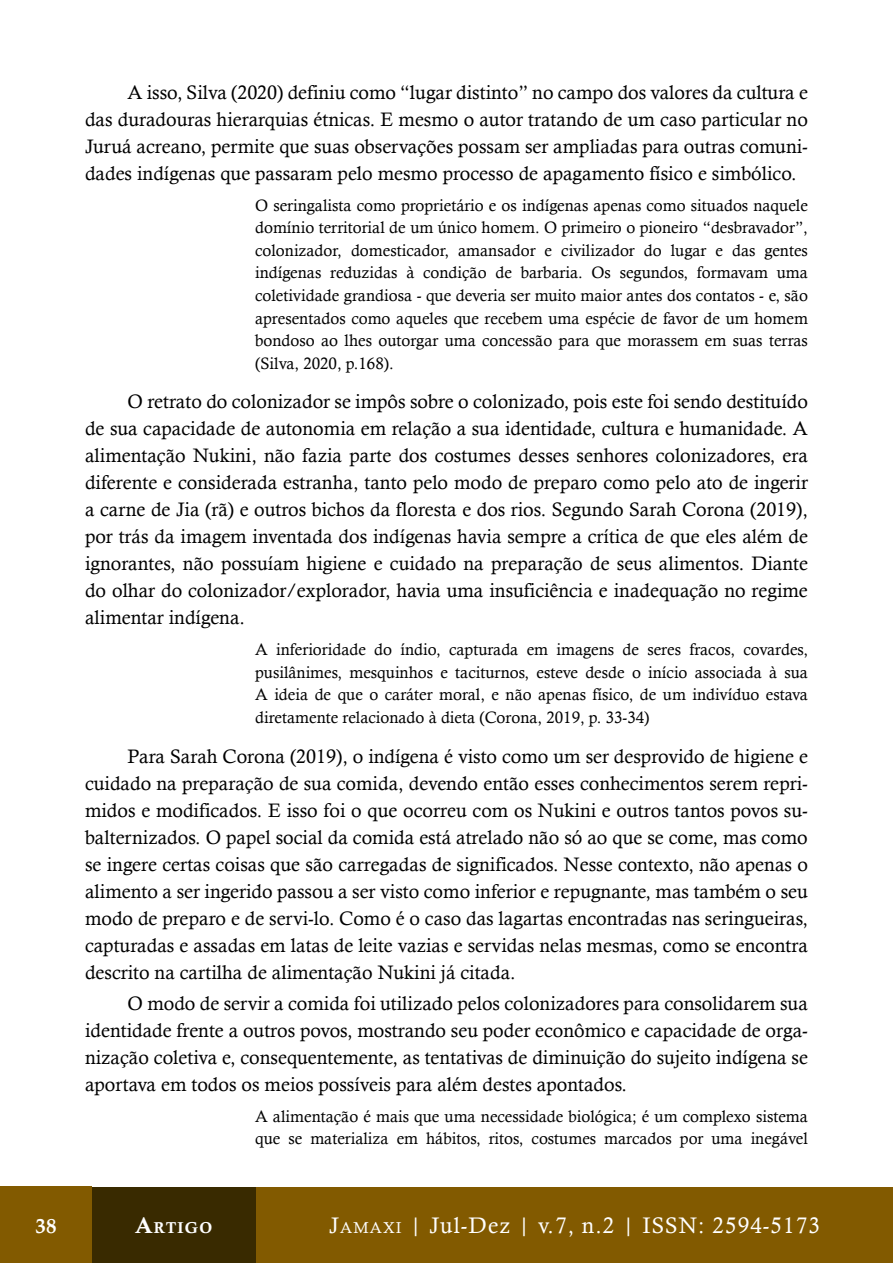
<style>
.page{position:relative;width:893px;height:1263px;background:#fff}
.page>*{position:absolute;margin:0;border:0;box-sizing:border-box;transform-origin:0 0}
.t1{font:22.5px "Calisto";letter-spacing:.05em;color:#fff}
.t2{font:700 21px "Palatino Linotype";color:#fff}
.t3{font:19.5px/27px "Calisto";color:#000;text-align:justify}
.t4{font:16.5px/22.5px "Calisto";color:#000;text-align:justify}
.t5{font:15.75px "Calis MT Bol";letter-spacing:.07em;color:#fff}
.s1{font-size:22.5px}
.s2{font-style:inherit}
.s3{font-size:15.75px}
</style>
<div class="page">
<div style="left:255px;top:1187px;width:638px;height:76px;background:#825a00"></div>
<div style="left:92px;top:1187px;width:163px;height:76px;background:#392a00"></div>
<div style="left:0;top:1187px;width:92px;height:76px;background:#825a00"></div>
<p class="t3" style="left:85px;top:79px;width:724px;text-indent:43px">A isso, Silva (2020) definiu como “lugar distinto” no campo dos valores da cultura e das duradouras hierarquias étnicas. E mesmo o autor tratando de um caso particular no Juruá acreano, permite que suas observações possam ser ampliadas para outras comuni&shy;dades indígenas que passaram pelo mesmo processo de apagamento físico e simbólico.</p>
<p class="t4" style="left:255px;top:194px;width:554px">O seringalista como proprietário e os indígenas apenas como situados naquele domínio territorial de um único homem. O primeiro o pioneiro “desbravador”, colonizador, domesticador, amansador e civilizador do lugar e das gentes indígenas reduzidas à condição de barbaria. Os segundos, formavam uma coletividade grandiosa - que deveria ser muito maior antes dos contatos - e, são apresentados como aqueles que recebem uma espécie de favor de um homem bondoso ao lhes outorgar uma concessão para que morassem em suas terras (Silva, 2020, p.168).</p>
<p class="t3" style="left:85px;top:388px;width:724px;text-indent:43px">O retrato do colonizador se impôs sobre o colonizado, pois este foi sendo destituído de sua capacidade de autonomia em relação a sua identidade, cultura e humanidade. A alimentação Nukini, não fazia parte dos costumes desses senhores colonizadores, era diferente e considerada estranha, tanto pelo modo de preparo como pelo ato de ingerir a carne de Jia (rã) e outros bichos da floresta e dos rios. Segundo Sarah Corona (2019), por trás da imagem inventada dos indígenas havia sempre a crítica de que eles além de ignorantes, não possuíam higiene e cuidado na preparação de seus alimentos. Diante do olhar do colonizador/explorador, havia uma insuficiência e inadequação no regime alimentar indígena.</p>
<p class="t4" style="left:255px;top:638px;width:554px">A inferioridade do índio, capturada em imagens de seres fracos, covardes, pusilânimes, mesquinhos e taciturnos, esteve desde o início associada à sua A ideia de que o caráter moral, e não apenas físico, de um indivíduo estava diretamente relacionado à dieta (Corona, 2019, p. 33-34)</p>
<p class="t3" style="left:85px;top:742px;width:724px;text-indent:43px">Para Sarah Corona (2019), o indígena é visto como um ser desprovido de higiene e cuidado na preparação de sua comida, devendo então esses conhecimentos serem repri&shy;midos e modificados. E isso foi o que ocorreu com os Nukini e outros tantos povos su&shy;balternizados. O papel social da comida está atrelado não só ao que se come, mas como se ingere certas coisas que são carregadas de significados. Nesse contexto, não apenas o alimento a ser ingerido passou a ser visto como inferior e repugnante, mas também o seu modo de preparo e de servi-lo. Como é o caso das lagartas encontradas nas seringueiras, capturadas e assadas em latas de leite vazias e servidas nelas mesmas, como se encontra descrito na cartilha de alimentação Nukini já citada.</p>
<p class="t3" style="left:85px;top:989px;width:724px;text-indent:43px">O modo de servir a comida foi utilizado pelos colonizadores para consolidarem sua identidade frente a outros povos, mostrando seu poder econômico e capacidade de orga&shy;nização coletiva e, consequentemente, as tentativas de diminuição do sujeito indígena se aportava em todos os meios possíveis para além destes apontados.</p>
<p class="t4" style="left:255px;top:1105px;width:554px">A alimentação é mais que uma necessidade biológica; é um complexo sistema que se materializa em hábitos, ritos, costumes marcados por uma inegável</p>
<p class="t2" style="left:36px;top:1211px;width:23px">38</p>
<p class="t5" style="left:135px;top:1219px;width:78px"><span class="s1">A</span>rtigo</p>
<p class="t1" style="left:329px;top:1212px;width:492px"><span class="s2">J</span><span class="s3">AMAXI</span> | Jul-Dez | v.7, n.2 | ISSN: 2594-5173</p>
</div>
